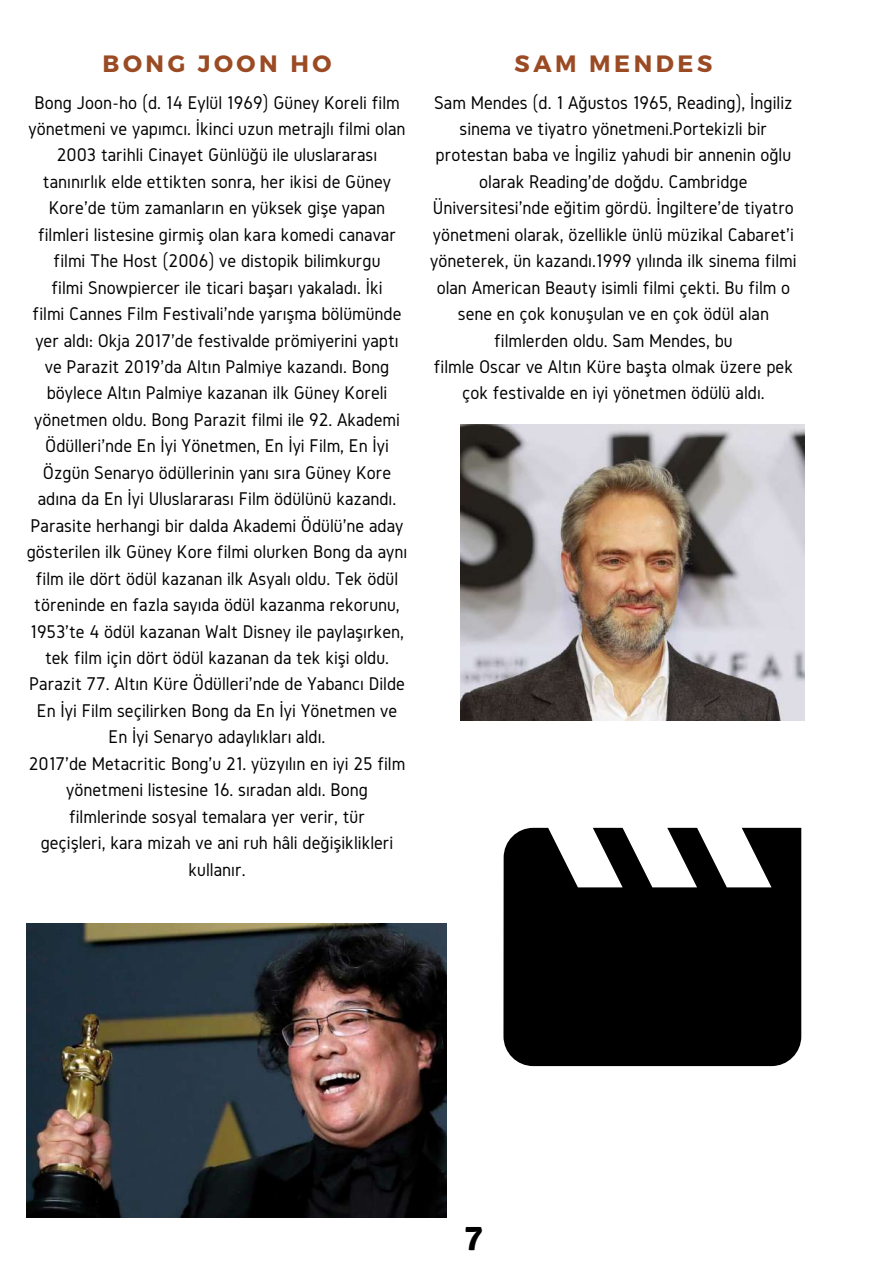
<style>
.page{position:relative;width:893px;height:1263px;background:#fff}
.page>*{position:absolute;margin:0;border:0;box-sizing:border-box;transform-origin:0 0}
.t1{font:700 36px "Signika";color:#000}
.t2{font:700 23.7px "Montserrat";letter-spacing:.15em;color:#9b4b24}
.t3{font:19.2px/26.4px "Gidole";color:#000;text-align:center}
</style>
<div class="page">
<img style="left:26px;top:923px;width:421px;height:294px">
<img style="left:460px;top:425px;width:344px;height:295px">
<svg style="left:503px;top:828px;width:298px;height:238px;background:#1f1f1f"></svg>
<p class="t2" style="left:103px;top:49px;width:230px">BONG JOON HO</p>
<p class="t3" style="left:27px;top:89px;width:382px">Bong Joon-ho (d. 14 Eylül 1969) Güney Koreli film yönetmeni ve yapımcı. İkinci uzun metrajlı filmi olan 2003 tarihli Cinayet Günlüğü ile uluslararası tanınırlık elde ettikten sonra, her ikisi de Güney Kore'de tüm zamanların en yüksek gişe yapan filmleri listesine girmiş olan kara komedi canavar filmi The Host (2006) ve distopik bilimkurgu<br>filmi Snowpiercer ile ticari başarı yakaladı. İki<br>filmi Cannes Film Festivali'nde yarışma bölümünde yer aldı: Okja 2017'de festivalde prömiyerini yaptı ve Parazit 2019'da Altın Palmiye kazandı. Bong böylece Altın Palmiye kazanan ilk Güney Koreli yönetmen oldu. Bong Parazit filmi ile 92. Akademi Ödülleri'nde En İyi Yönetmen, En İyi Film, En İyi Özgün Senaryo ödüllerinin yanı sıra Güney Kore adına da En İyi Uluslararası Film ödülünü kazandı.<br>Parasite herhangi bir dalda Akademi Ödülü'ne aday gösterilen ilk Güney Kore filmi olurken Bong da aynı film ile dört ödül kazanan ilk Asyalı oldu. Tek ödül töreninde en fazla sayıda ödül kazanma rekorunu, 1953'te 4 ödül kazanan Walt Disney ile paylaşırken, tek film için dört ödül kazanan da tek kişi oldu.<br>Parazit 77. Altın Küre Ödülleri'nde de Yabancı Dilde En İyi Film seçilirken Bong da En İyi Yönetmen ve En İyi Senaryo adaylıkları aldı.<br>2017'de Metacritic Bong'u 21. yüzyılın en iyi 25 film yönetmeni listesine 16. sıradan aldı. Bong filmlerinde sosyal temalara yer verir, tür<br>geçişleri, kara mizah ve ani ruh hâli değişiklikleri kullanır.</p>
<p class="t2" style="left:515px;top:49px;width:199px">SAM MENDES</p>
<p class="t3" style="left:430px;top:89px;width:368px">Sam Mendes (d. 1 Ağustos 1965, Reading), İngiliz sinema ve tiyatro yönetmeni.Portekizli bir protestan baba ve İngiliz yahudi bir annenin oğlu olarak Reading'de doğdu. Cambridge Üniversitesi'nde eğitim gördü. İngiltere'de tiyatro yönetmeni olarak, özellikle ünlü müzikal Cabaret'i yöneterek, ün kazandı.1999 yılında ilk sinema filmi olan American Beauty isimli filmi çekti. Bu film o sene en çok konuşulan ve en çok ödül alan filmlerden oldu. Sam Mendes, bu<br>filmle Oscar ve Altın Küre başta olmak üzere pek çok festivalde en iyi yönetmen ödülü aldı.</p>
<h1 class="t1" style="left:464px;top:1216px;width:21px">7</h1>
</div>
